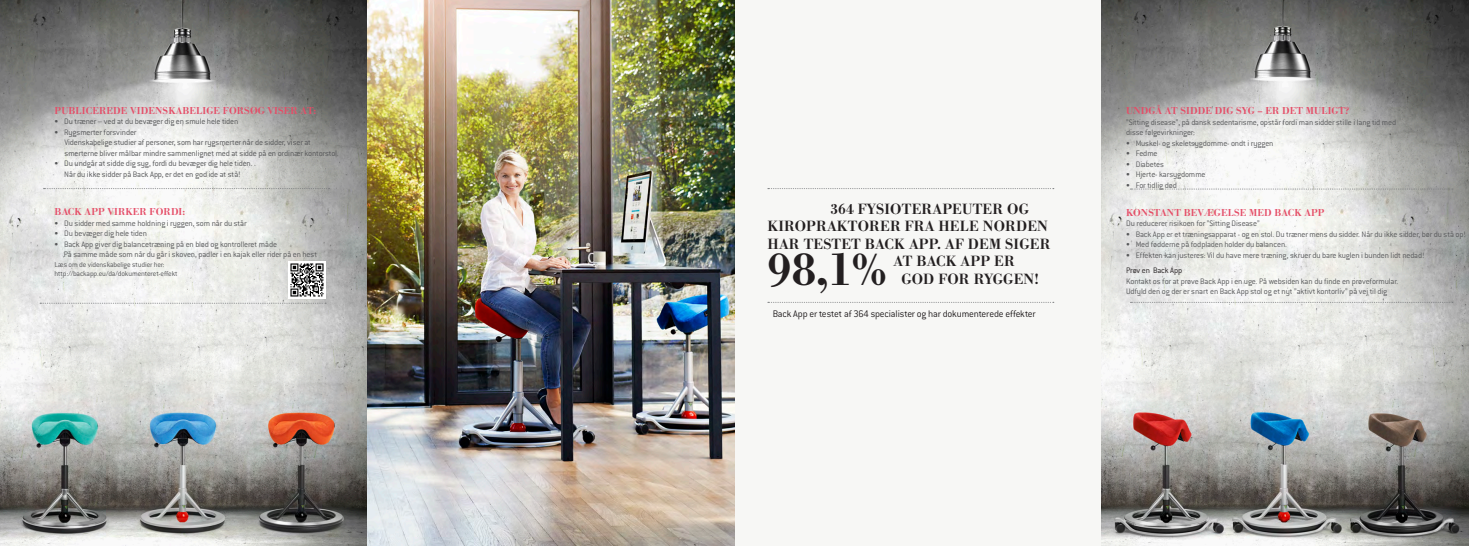
<style>
.page{position:relative;width:1469px;height:546px;background:#fff}
.page>*{position:absolute;margin:0;border:0;box-sizing:border-box;transform-origin:0 0}
.t1{font:48.65px "Bodoni Antiqua TOT Dem Bol";color:#231f20}
.t2{font:15.4px "Bodoni Antiqua TOT Dem Bol";letter-spacing:.015em;color:#231f20}
.t3{font:10.5px "Bodoni Antiqua TOT Dem Bol";letter-spacing:.015em;color:#e54d67}
.t4{font:300 10.5px "Conduit ITC";letter-spacing:-.015em;color:#231f20}
.t5{font:300 8.75px/10.5px "Conduit ITC";letter-spacing:-.015em;color:#57585a}
.t6{font:300 8.75px/10.5px "Conduit ITC";letter-spacing:-.015em;color:#545557}
.t7{font:300 8.75px "Conduit ITC";letter-spacing:-.015em;color:#231f20}
.t8{font:300 7.88px "Conduit ITC";letter-spacing:-.015em;color:#57585a}
</style>
<div class="page">
<div style="left:734px;top:0;width:367px;height:546px;background:#f7f7f5"></div>
<img style="left:0;top:0;width:734px;height:546px">
<img style="left:1101px;top:0;width:367px;height:546px">
<svg style="left:768px;top:188px;width:285px;height:1px"></svg>
<svg style="left:40px;top:303px;width:286px;height:1px"></svg>
<svg style="left:44px;top:188px;width:285px;height:1px"></svg>
<svg style="left:1130px;top:302px;width:322px;height:1px"></svg>
<svg style="left:1130px;top:189px;width:322px;height:1px"></svg>
<svg style="left:768px;top:302px;width:285px;height:1px"></svg>
<img style="left:288px;top:261px;width:37px;height:37px">
<p class="t3" style="left:55px;top:105px;width:263px">PUBLICEREDE VIDENSKABELIGE FORSØG VISER AT:</p>
<p class="t6" style="left:55px;top:116px;width:185px">• Du træner – ved at du bevæger dig en smule hele tiden</p>
<p class="t6" style="left:55px;top:127px;width:83px">• Rygsmerter forsvinder</p>
<p class="t6" style="left:64px;top:137px;width:276px">Videnskabelige studier af personer, som har rygsmerter når de sidder, viser at smerterne bliver målbar mindre sammenlignet med at sidde på en ordinær kontorstol.</p>
<p class="t6" style="left:55px;top:158px;width:203px">• Du undgår at sidde dig syg, fordi du bevæger dig hele tiden. .</p>
<p class="t6" style="left:64px;top:169px;width:178px">Når du ikke sidder på Back App, er det en god ide at stå!</p>
<p class="t3" style="left:55px;top:206px;width:132px">BACK APP VIRKER FORDI:</p>
<p class="t5" style="left:55px;top:218px;width:194px">• Du sidder med samme holdning i ryggen, som når du står</p>
<p class="t5" style="left:55px;top:228px;width:94px">• Du bevæger dig hele tiden</p>
<p class="t5" style="left:55px;top:239px;width:224px">• Back App giver dig balancetræning på en blød og kontrolleret måde</p>
<p class="t5" style="left:64px;top:249px;width:255px">På samme måde som når du går i skoven, padler i en kajak eller rider på en hest</p>
<p class="t8" style="left:55px;top:260px;width:111px">Læs om de videnskabelige studier her:</p>
<p class="t8" style="left:55px;top:269px;width:124px">http://backapp.eu/da/dokumenteret-effekt</p>
<p class="t2" style="left:830px;top:200px;width:200px">364 FYSIOTERAPEUTER OG</p>
<p class="t2" style="left:767px;top:218px;width:282px">KIROPRAKTORER FRA HELE NORDEN</p>
<p class="t2" style="left:767px;top:235px;width:284px">HAR TESTET BACK APP. AF DEM SIGER</p>
<p class="t2" style="left:893px;top:253px;width:123px">AT BACK APP ER</p>
<p class="t2" style="left:901px;top:270px;width:139px">GOD FOR RYGGEN!</p>
<p class="t1" style="left:767px;top:242px;width:121px">98,1%</p>
<p class="t4" style="left:772px;top:308px;width:264px">Back App er testet af 364 specialister og har dokumenterede effekter</p>
<p class="t3" style="left:1126px;top:105px;width:224px">UNDGÅ AT SIDDE DIG SYG – ER DET MULIGT?</p>
<p class="t5" style="left:1126px;top:116px;width:271px">”Sitting disease”, på dansk sedentarisme, opstår fordi man sidder stille i lang tid med</p>
<p class="t5" style="left:1126px;top:127px;width:70px">disse følgevirkninger:</p>
<p class="t5" style="left:1126px;top:137px;width:149px">• Muskel- og skeletsygdomme- ondt i ryggen</p>
<p class="t5" style="left:1126px;top:148px;width:33px">• Fedme</p>
<p class="t5" style="left:1126px;top:158px;width:39px">• Diabetes</p>
<p class="t5" style="left:1126px;top:169px;width:81px">• Hjerte- karsygdomme</p>
<p class="t5" style="left:1126px;top:179px;width:52px">• For tidlig død</p>
<p class="t3" style="left:1126px;top:206px;width:200px">KONSTANT BEVÆGELSE MED BACK APP</p>
<p class="t5" style="left:1126px;top:218px;width:135px">Du reducerer risikoen for ”Sitting Disease”</p>
<p class="t5" style="left:1126px;top:228px;width:341px">• Back App er et træningsapparat - og en stol. Du træner mens du sidder. Når du ikke sidder, bør du stå op!</p>
<p class="t5" style="left:1126px;top:239px;width:162px">• Med fødderne på fodpladen holder du balancen.</p>
<p class="t5" style="left:1126px;top:249px;width:300px">• Effekten kan justeres: Vil du have mere træning, skruer du bare kuglen i bunden lidt nedad!</p>
<p class="t7" style="left:1126px;top:266px;width:58px">Prøv en Back App</p>
<p class="t5" style="left:1126px;top:276px;width:274px">Kontakt os for at prøve Back App i en uge. På websiden kan du finde en prøveformular.<br>Udfyld den og der er snart en Back App stol og et nyt ”aktivt kontorliv” på vej til dig</p>
</div>
